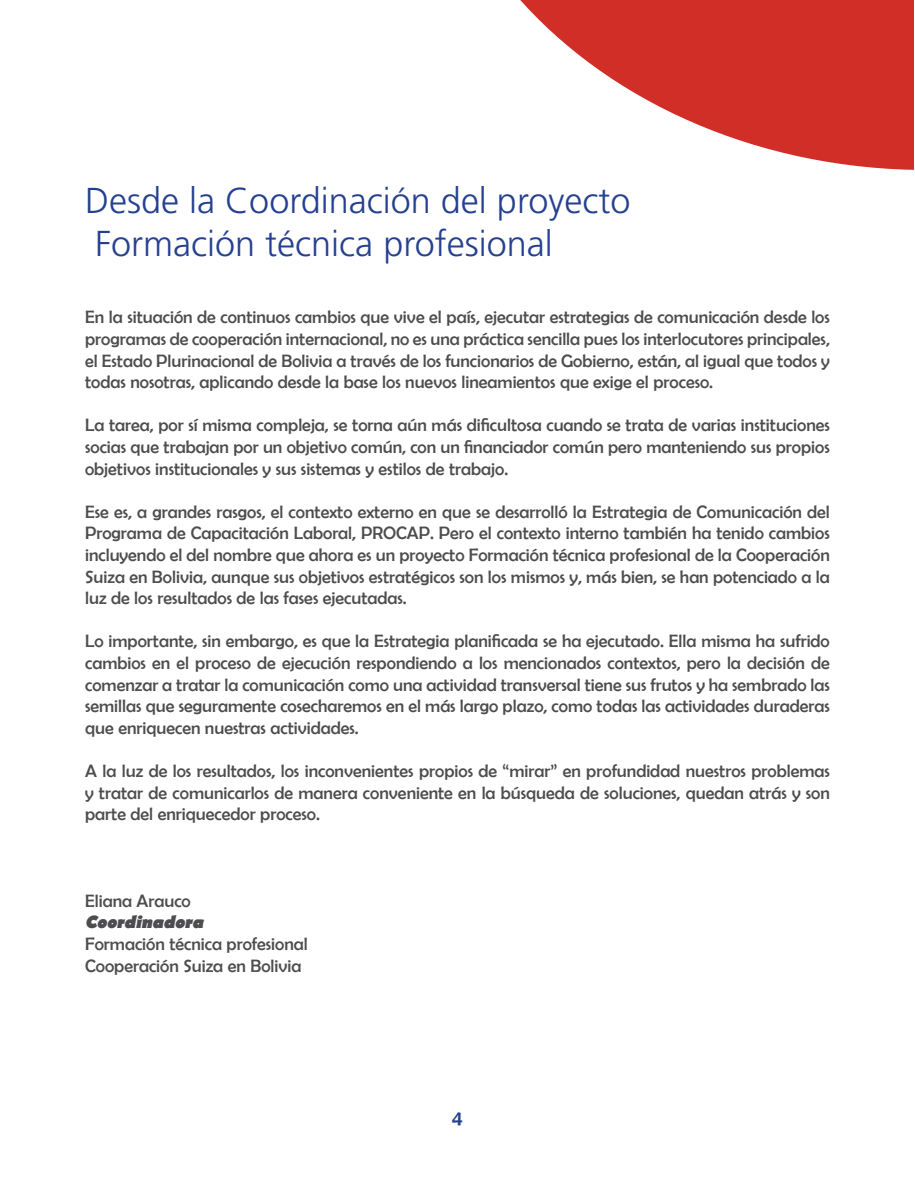
<style>
.page{position:relative;width:915px;height:1191px;background:#fff}
.page>*{position:absolute;margin:0;border:0;box-sizing:border-box;transform-origin:0 0}
.t1{font:300 36px/43.2px "Frutiger LT Std";color:#25408f}
.t2{font:21px "Berlin Sans FB";color:#25408f}
.t3{font:18px/21.6px "Berlin Sans FB";color:#4d4d4f;text-align:justify}
.t4{font:italic 700 18px "Berlin Sans FB";color:#4d4d4f}
</style>
<div class="page">
<svg style="left:520px;top:0;width:393px;height:170px;fill:#d02e27"></svg>
<h1 class="t1" style="left:85px;top:180px;width:546px">Desde la Coordinación del proyecto<br>Formación técnica profesional</h1>
<p class="t3" style="left:85px;top:306px;width:746px">En la situación de continuos cambios que vive el país, ejecutar estrategias de comunicación desde los programas de cooperación internacional, no es una práctica sencilla pues los interlocutores principales, el Estado Plurinacional de Bolivia a través de los funcionarios de Gobierno, están, al igual que todos y todas nosotras, aplicando desde la base los nuevos lineamientos que exige el proceso.</p>
<p class="t3" style="left:85px;top:414px;width:746px">La tarea, por sí misma compleja, se torna aún más dificultosa cuando se trata de varias instituciones socias que trabajan por un objetivo común, con un financiador común pero manteniendo sus propios objetivos institucionales y sus sistemas y estilos de trabajo.</p>
<p class="t3" style="left:85px;top:501px;width:746px">Ese es, a grandes rasgos, el contexto externo en que se desarrolló la Estrategia de Comunicación del Programa de Capacitación Laboral, PROCAP. Pero el contexto interno también ha tenido cambios incluyendo el del nombre que ahora es un proyecto Formación técnica profesional de la Cooperación Suiza en Bolivia, aunque sus objetivos estratégicos son los mismos y, más bien, se han potenciado a la luz de los resultados de las fases ejecutadas.</p>
<p class="t3" style="left:85px;top:630px;width:746px">Lo importante, sin embargo, es que la Estrategia planificada se ha ejecutado. Ella misma ha sufrido cambios en el proceso de ejecución respondiendo a los mencionados contextos, pero la decisión de comenzar a tratar la comunicación como una actividad transversal tiene sus frutos y ha sembrado las semillas que seguramente cosecharemos en el más largo plazo, como todas las actividades duraderas que enriquecen nuestras actividades.</p>
<p class="t3" style="left:85px;top:760px;width:746px">A la luz de los resultados, los inconvenientes propios de “mirar” en profundidad nuestros problemas y tratar de comunicarlos de manera conveniente en la búsqueda de soluciones, quedan atrás y son parte del enriquecedor proceso.</p>
<p class="t3" style="left:85px;top:889px;width:107px">Eliana Arauco</p>
<p class="t4" style="left:85px;top:912px;width:124px">Coordinadora</p>
<p class="t3" style="left:85px;top:933px;width:224px">Formación técnica profesional<br>Cooperación Suiza en Bolivia</p>
<p class="t2" style="left:452px;top:1106px;width:12px">4</p>
</div>
